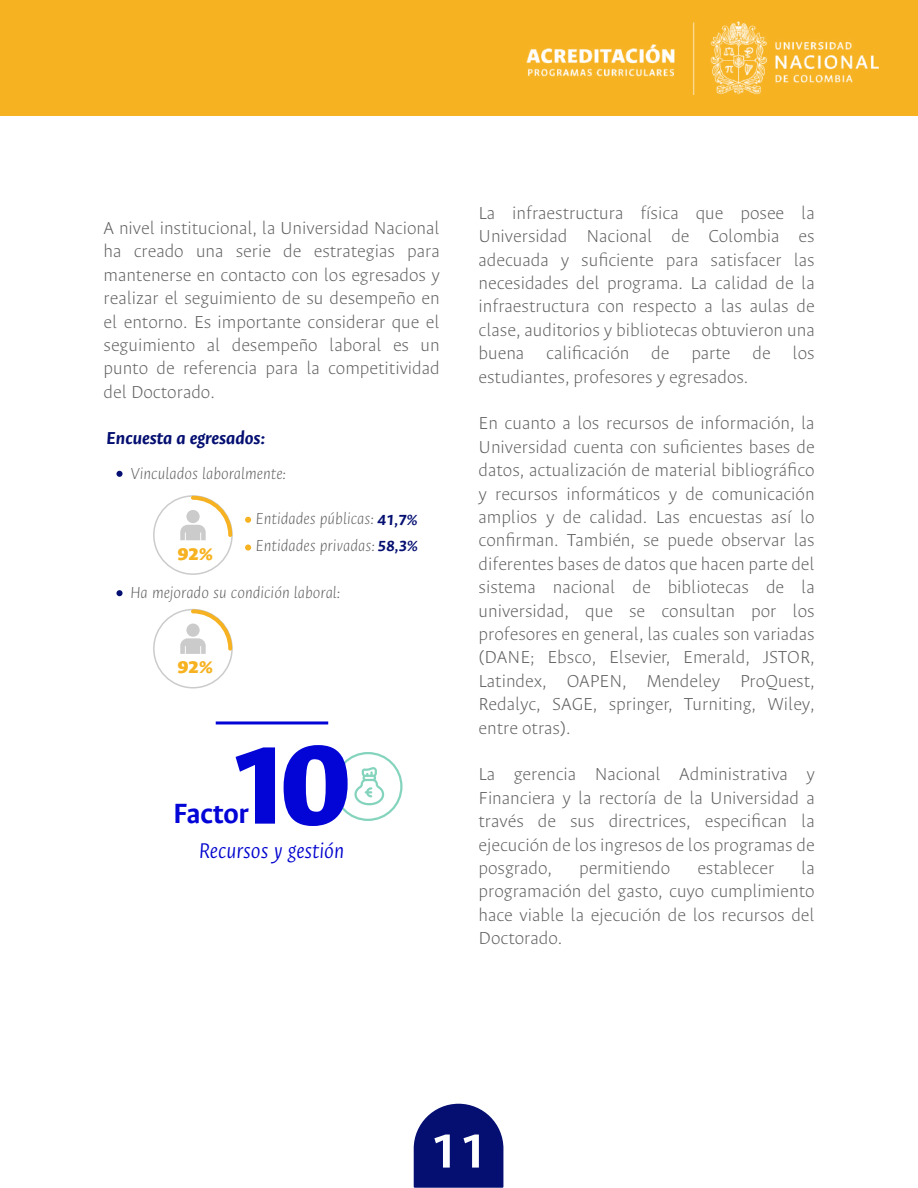
<style>
.page{position:relative;width:918px;height:1188px;background:#fff}
.page>*{position:absolute;margin:0;border:0;box-sizing:border-box;transform-origin:0 0}
.t1{font:900 124.5px "Ancizar Sans";color:#0305d7;scale:.95 1}
.t2{font:700 54px "Ancizar Sans";color:#fff}
.t3{font:700 31.35px "Ancizar Sans";color:#0305d7;scale:.95 1}
.t4{font:italic 300 24px "Ancizar Sans";color:#0103ce;scale:.95 1}
.t5{font:100 19.5px/23.4px "Ancizar Sans";color:#606060;text-align:justify}
.t6{font:italic 700 19.5px "Ancizar Sans";color:#040f71}
.t7{font:900 18.9px "Ancizar Sans";color:#f6b221}
.t8{font:italic 100 18px/27.8px "Ancizar Sans";color:#606060}
.s1{font-weight:700;font-size:16.5px;color:#040f71}
</style>
<div class="page">
<svg style="left:414px;top:1104px;width:89px;height:84px"></svg>
<div style="left:0;top:0;width:918px;height:116px;background:#f6b221"></div>
<img style="left:526px;top:21px;width:352px;height:73px">
<div style="left:153px;top:495px;width:80px;height:80px;border:2px solid #cbcbcb;border-radius:50%"></div>
<svg style="left:180px;top:496px;width:52px;height:44px"></svg>
<div style="left:153px;top:609px;width:80px;height:80px;border:2px solid #cbcbcb;border-radius:50%"></div>
<svg style="left:180px;top:609px;width:52px;height:45px"></svg>
<div style="left:334px;top:752px;width:69px;height:69px;border:2px solid #84d4bd;border-radius:50%"></div>
<svg style="left:354px;top:767px;width:31px;height:39px"></svg>
<hr style="left:216px;top:721px;width:112px;height:3px;background:#0305d7">
<div style="left:116px;top:471px;width:7px;height:6px;background:#040f71;border-radius:50%"></div>
<div style="left:116px;top:590px;width:7px;height:6px;background:#040f71;border-radius:50%"></div>
<svg style="left:245px;top:517px;width:6px;height:6px"></svg>
<svg style="left:245px;top:545px;width:6px;height:6px"></svg>
<p class="t5" style="left:104px;top:216px;width:338px">A nivel institucional, la Universidad Nacional ha creado una serie de estrategias para mantenerse en contacto con los egresados y realizar el seguimiento de su desempeño en el entorno. Es importante considerar que el seguimiento al desempeño laboral es un punto de referencia para la competitividad del Doctorado.</p>
<p class="t6" style="left:107px;top:426px;width:160px">Encuesta a egresados:</p>
<p class="t8" style="left:130px;top:460px;width:158px">Vinculados laboralmente:</p>
<p class="t8" style="left:256px;top:504px;width:164px">Entidades públicas: <span class="s1">41,7%<br></span>Entidades privadas:<span class="s1">58,3%</span></p>
<p class="t8" style="left:130px;top:579px;width:212px">Ha mejorado su condición laboral:</p>
<p class="t7" style="left:178px;top:543px;width:37px">92%</p>
<p class="t7" style="left:178px;top:657px;width:37px">92%</p>
<h1 class="t1" style="left:227px;top:715px;width:129px">10</h1>
<h3 class="t3" style="left:173px;top:796px;width:81px">Factor</h3>
<p class="t4" style="left:199px;top:838px;width:154px">Recursos y gestión</p>
<p class="t5" style="left:479px;top:201px;width:338px">La infraestructura física que posee la Universidad Nacional de Colombia es adecuada y suficiente para satisfacer las necesidades del programa. La calidad de la infraestructura con respecto a las aulas de clase, auditorios y bibliotecas obtuvieron una buena calificación de parte de los estudiantes, profesores y egresados.</p>
<p class="t5" style="left:479px;top:412px;width:338px">En cuanto a los recursos de información, la Universidad cuenta con suficientes bases de datos, actualización de material bibliográfico y recursos informáticos y de comunicación amplios y de calidad. Las encuestas así lo confirman. También, se puede observar las diferentes bases de datos que hacen parte del sistema nacional de bibliotecas de la universidad, que se consultan por los profesores en general, las cuales son variadas (DANE; Ebsco, Elsevier, Emerald, JSTOR, Latindex, OAPEN, Mendeley ProQuest, Redalyc, SAGE, springer, Turniting, Wiley, entre otras).</p>
<p class="t5" style="left:479px;top:763px;width:338px">La gerencia Nacional Administrativa y Financiera y la rectoría de la Universidad a través de sus directrices, especifican la ejecución de los ingresos de los programas de posgrado,</p>
<p class="t5" style="left:479px;top:856px;width:338px;text-indent:323px">la programación del gasto, cuyo cumplimiento hace viable la ejecución de los recursos del Doctorado.</p>
<p class="t5" style="left:579px;top:856px;width:93px">permitiendo</p>
<p class="t5" style="left:697px;top:856px;width:78px">establecer</p>
<h2 class="t2" style="left:429px;top:1121px;width:60px">11</h2>
</div>
